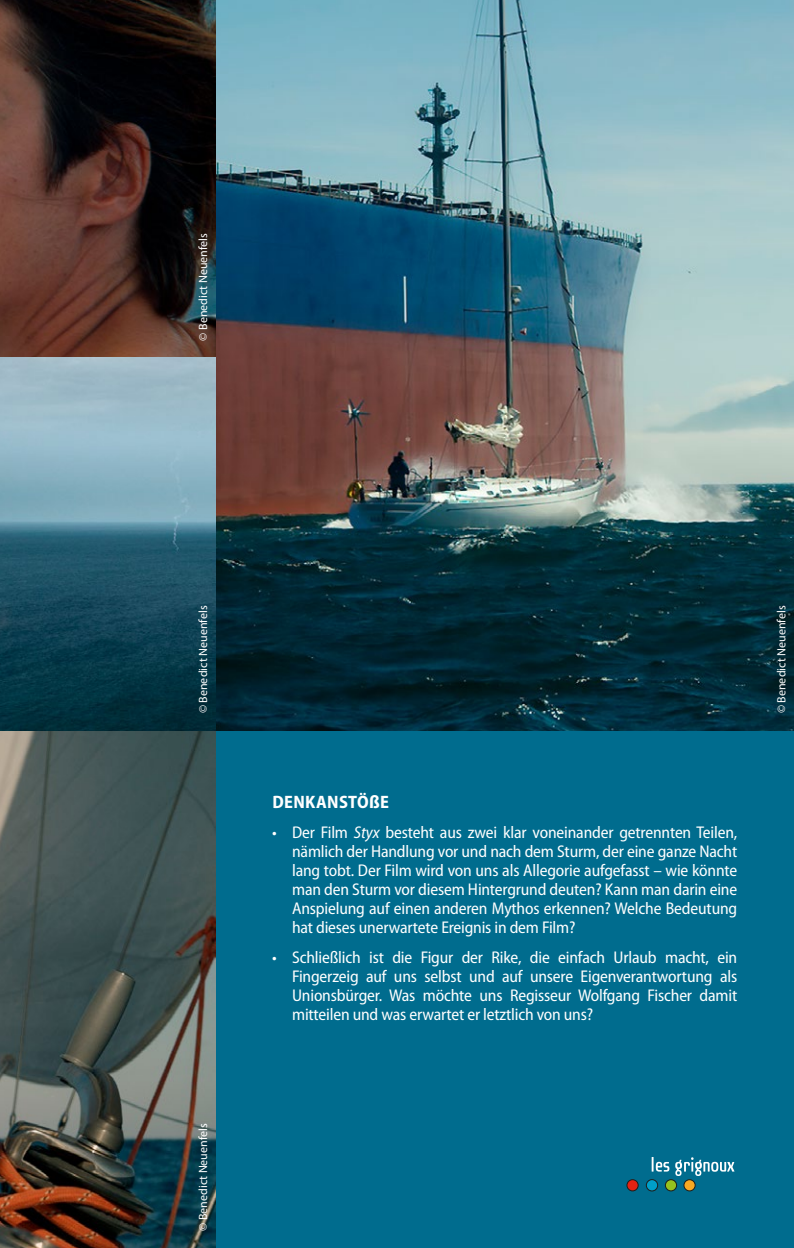
<style>
.page{position:relative;width:794px;height:1248px;background:#fff}
.page>*{position:absolute;margin:0;border:0;box-sizing:border-box;transform-origin:0 0}
.title_1_wh{font:700 semi-condensed 18px "Myriad Pro";letter-spacing:.02em;color:#fff}
.t1{font:semi-condensed 17px/18.8px "Myriad Pro";letter-spacing:-.01em;color:#fff;text-align:justify}
.t2{font:12px "Myriad Pro";color:#fff}
.s1{font-stretch:normal}
.s2{font-style:italic}
</style>
<div class="page">
<div style="left:215px;top:730px;width:579px;height:517px;background:#006c8e"></div>
<img style="left:215px;top:0;width:579px;height:730px">
<div style="left:665px;top:1179px;width:11px;height:11px;background:#95c11f;border-radius:50%"></div>
<div style="left:665px;top:1179px;width:12px;height:11px;border:1px solid #1d1d1b;border-radius:50%"></div>
<div style="left:646px;top:1179px;width:11px;height:11px;background:#009fc8;border-radius:50%"></div>
<div style="left:646px;top:1179px;width:12px;height:12px;border:1px solid #1d1d1b;border-radius:50%"></div>
<div style="left:627px;top:1179px;width:11px;height:11px;background:#e42313;border-radius:50%"></div>
<div style="left:626px;top:1179px;width:12px;height:11px;border:1px solid #1d1d1b;border-radius:50%"></div>
<div style="left:684px;top:1179px;width:11px;height:11px;background:#f7a823;border-radius:50%"></div>
<div style="left:683px;top:1179px;width:12px;height:11px;border:1px solid #1d1d1b;border-radius:50%"></div>
<svg style="left:675px;top:1157px;width:59px;height:18px"></svg>
<svg style="left:651px;top:1157px;width:18px;height:14px"></svg>
<img style="left:0;top:0;width:215px;height:1247px">
<p class="t2" style="left:196px;top:340px;width:109px;rotate:-90deg">© Benedict Neuenfels</p>
<p class="t2" style="left:196px;top:713px;width:109px;rotate:-90deg">© Benedict Neuenfels</p>
<p class="t2" style="left:774px;top:713px;width:109px;rotate:-90deg">© Benedict Neuenfels</p>
<p class="t2" style="left:196px;top:1230px;width:109px;rotate:-90deg">© Benedict Neuenfels</p>
<p class="title_1_wh" style="left:272px;top:790px;width:118px">DENKANSTÖ<span class="s1">ß</span>E</p>
<p class="t1" style="left:292px;top:823px;width:447px;text-indent:-20px">• Der Film <span class="s2">Styx</span> besteht aus zwei klar voneinander getrennten Teilen, nämlich der Handlung vor und nach dem Sturm, der eine ganze Nacht lang tobt. Der Film wird von uns als Allegorie aufgefasst – wie könnte man den Sturm vor diesem Hintergrund deuten? Kann man darin eine Anspielung auf einen anderen Mythos erkennen? Welche Bedeutung hat dieses unerwartete Ereignis in dem Film?</p>
<p class="t1" style="left:292px;top:947px;width:447px;text-indent:-20px">• Schließlich ist die Figur der Rike, die einfach Urlaub macht, ein Fingerzeig auf uns selbst und auf unsere Eigenverantwortung als Unionsbürger. Was möchte uns Regisseur Wolfgang Fischer damit mitteilen und was erwartet er letztlich von uns?</p>
</div>
